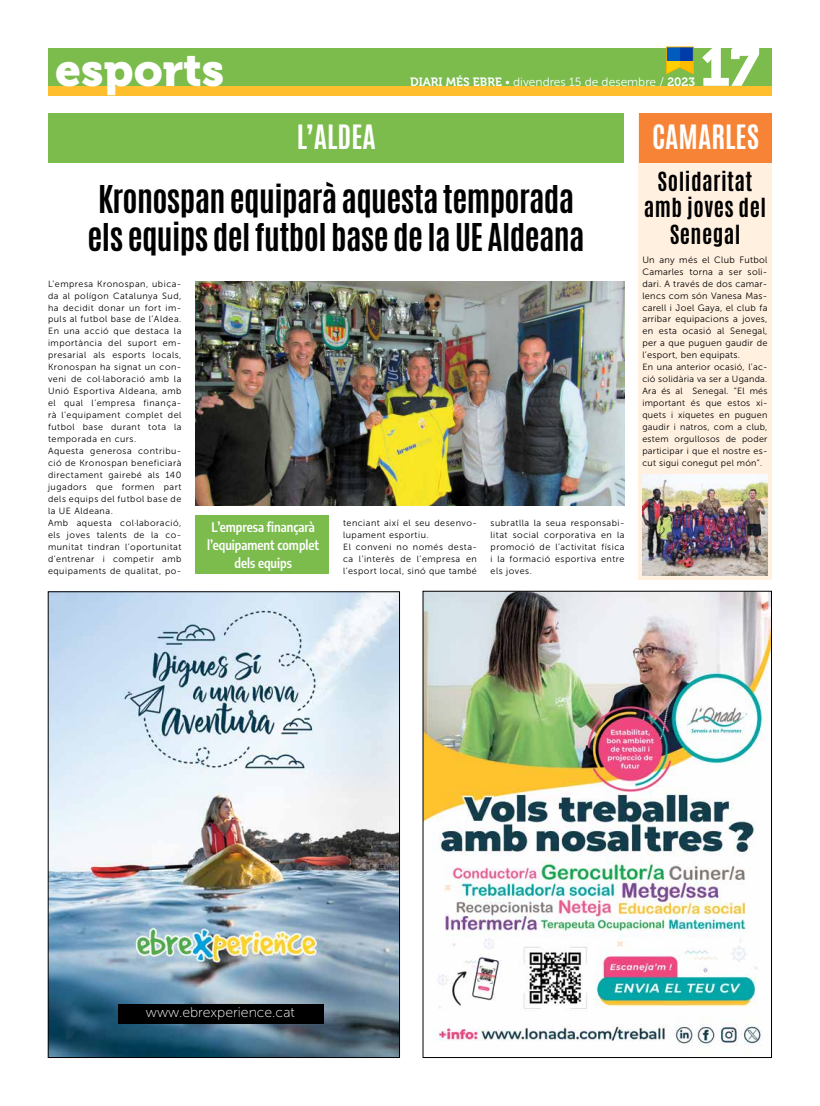
<style>
.page{position:relative;width:820px;height:1106px;background:#fff}
.page>*{position:absolute;margin:0;border:0;box-sizing:border-box;transform-origin:0 0}
.t1{font:53px "Museo 900";color:#fff}
.t2{font:46px "Museo 900";color:#fff}
.t3{font:700 32px/38.4px "Antonio";letter-spacing:-.02em;color:#000;text-align:center}
.t4{font:700 28px "Antonio";color:#fff}
.t5{font:700 22px/26.4px "Antonio";letter-spacing:.02em;color:#000;text-align:center}
.t6{font:14px "Museo Sans 100";color:#fff}
.t7{font:600 13px/17.9px "Encode Sans Condensed";color:#fff;text-align:center}
.t8{font:12px "Museo Sans 300";color:#fff}
.t9{font:9.2px/12px "Museo Sans 300";letter-spacing:.03em;color:#000;text-align:justify}
.t10{font:9px/12px "Museo Sans 300";letter-spacing:.055em;color:#000}
.s1{font-family:"Museo 700"}
</style>
<div class="page">
<div style="left:48px;top:48px;width:723px;height:38px;background:#7bbc4d"></div>
<div style="left:48px;top:86px;width:723px;height:9px;background:#ffbe2d"></div>
<div style="left:48px;top:113px;width:576px;height:50px;background:#7bbc4d"></div>
<div style="left:638px;top:113px;width:133px;height:466px;background:#fff0e0"></div>
<div style="left:639px;top:113px;width:132px;height:50px;background:#f78336"></div>
<div style="left:196px;top:515px;width:133px;height:58px;background:#7bbc4d"></div>
<svg style="left:666px;top:46px;width:27px;height:28px"></svg>
<img style="left:642px;top:474px;width:125px;height:101px">
<img style="left:196px;top:282px;width:428px;height:223px">
<img style="left:50px;top:593px;width:347px;height:462px">
<div style="left:119px;top:1004px;width:205px;height:19px;background:#000"></div>
<img style="left:424px;top:593px;width:345px;height:453px">
<h2 class="t2" style="left:55px;top:44px;width:171px">esports</h2>
<h3 class="t4" style="left:297px;top:116px;width:80px">L’ALDEA</h3>
<h1 class="t1" style="left:699px;top:37px;width:61px">17</h1>
<h3 class="t8" style="left:410px;top:75px;width:286px"><span class="s1">DIARI MÉS EBRE</span> • divendres 15 de desembre / <span class="s1">2023</span></h3>
<h3 class="t4" style="left:651px;top:116px;width:108px">CAMARLES</h3>
<h3 class="t3" style="left:88px;top:180px;width:498px">Kronospan equiparà aquesta temporada els equips del futbol base de la UE Aldeana</h3>
<p class="t10" style="left:48px;top:277px;width:135px">L’empresa Kronospan, ubica· da al polígon Catalunya Sud, ha decidit donar un fort im· puls al futbol base de l’Aldea.<br>En una acció que destaca la importància del suport em· presarial als esports locals,<br>Kronospan ha signat un con· veni de col·laboració amb la<br>Unió Esportiva Aldeana, amb el qual l’empresa finança· rà l’equipament complet del futbol base durant tota la temporada en curs.<br>Aquesta generosa contribu· ció de Kronospan beneficiarà directament gairebé als 140 jugadors que formen part dels equips del futbol base de la UE Aldeana.<br>Amb aquesta col·laboració, els joves talents de la co· munitat tindran l’oportunitat d’entrenar i competir amb equipaments de qualitat, po·</p>
<h3 class="t7" style="left:207px;top:517px;width:113px">L’empresa finançarà l’equipament complet dels equips</h3>
<p class="t10" style="left:490px;top:516px;width:135px;text-align:justify">subratlla la seua responsabi· litat social corporativa en la promoció de l’activitat física i la formació esportiva entre els joves.</p>
<p class="t10" style="left:343px;top:517px;width:135px">tenciant així el seu desenvo· lupament esportiu.<br>El conveni no només desta· ca l’interès de l’empresa en l’esport local, sinó que també</p>
<h3 class="t5" style="left:643px;top:168px;width:124px">Solidaritat amb joves del<br>Senegal</h3>
<p class="t9" style="left:642px;top:253px;width:127px">Un any més el Club Futbol Camarles torna a ser soli· dari. A través de dos camar· lencs com són Vanesa Mas· carell i Joel Gaya, el club fa arribar equipacions a joves, en esta ocasió al Senegal, per a que puguen gaudir de l’esport, ben equipats.</p>
<p class="t10" style="left:642px;top:361px;width:127px;text-align:justify">En una anterior ocasió, l’ac· ció solidària va ser a Uganda.<br>Ara és al Senegal. “El més important és que estos xi· quets i xiquetes en puguen gaudir i natros, com a club, estem orgullosos de poder participar i que el nostre es· cut sigui conegut pel món”.</p>
<h3 class="t6" style="left:146px;top:1005px;width:150px">www.ebrexperience.cat</h3>
</div>
